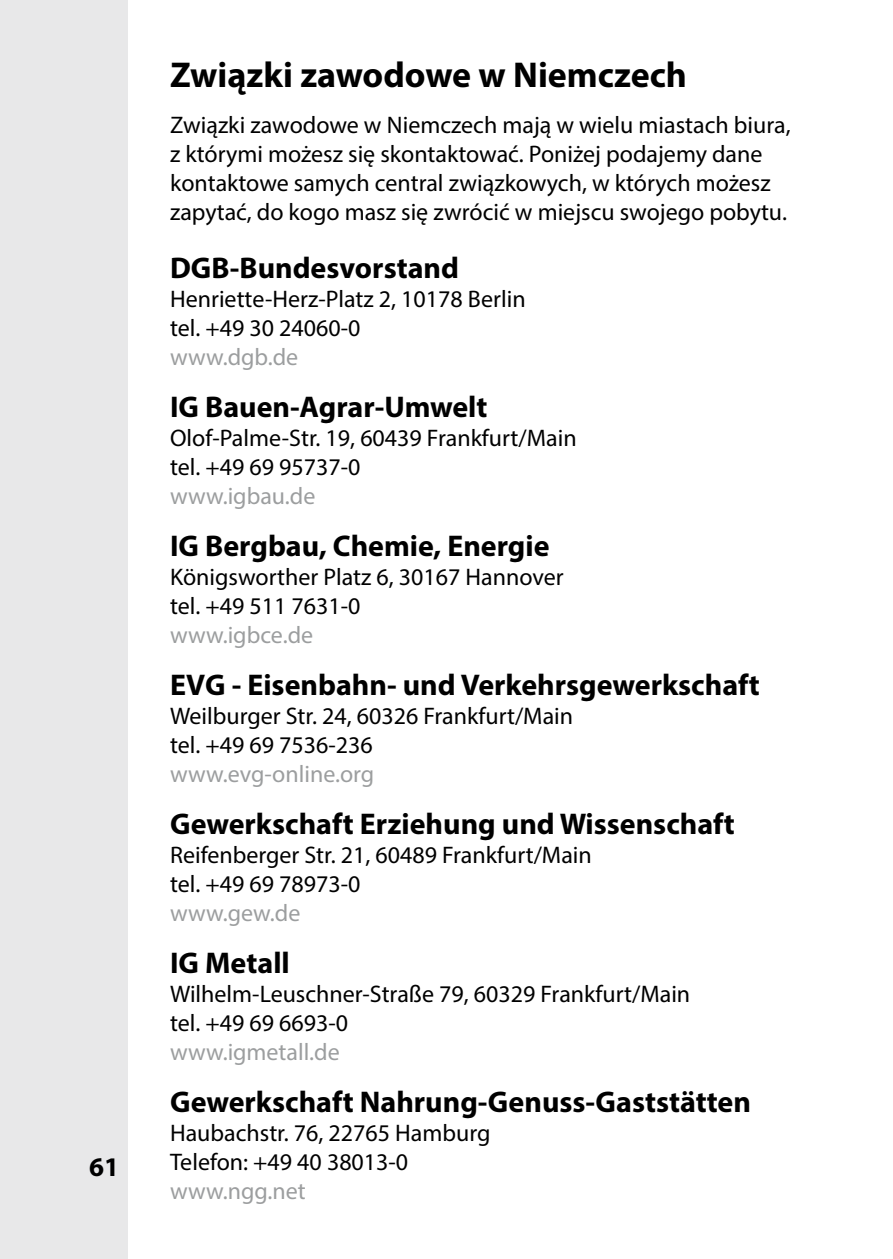
<style>
.page{position:relative;width:893px;height:1259px;background:#fff}
.page>*{position:absolute;margin:0;border:0;box-sizing:border-box;transform-origin:0 0}
.t1{font:700 36px "Myriad Pro";color:#000}
.t2{font:700 30px "Myriad Pro";color:#000}
.t3{font:700 27px "Myriad Pro";color:#000}
.t4{font:24px/29.1px "Myriad Pro";color:#000}
.t5{font:24px "Myriad Pro";color:#9c9e9f}
</style>
<div class="page">
<div style="left:0;top:0;width:128px;height:1259px;background:#e8e8e9"></div>
<p class="t3" style="left:89px;top:1149px;width:31px">61</p>
<h1 class="t1" style="left:170px;top:51px;width:518px">Związki zawodowe w Niemczech</h1>
<p class="t4" style="left:170px;top:110px;width:622px">Związki zawodowe w Niemczech mają w wielu miastach biura, z którymi możesz się skontaktować. Poniżej podajemy dane kontaktowe samych central związkowych, w których możesz zapytać, do kogo masz się zwrócić w miejscu swojego pobytu.</p>
<p class="t2" style="left:170px;top:248px;width:290px">DGB-Bundesvorstand</p>
<p class="t4" style="left:170px;top:284px;width:357px">Henriette-Herz-Platz 2, 10178 Berlin tel. +49 30 24060-0</p>
<p class="t5" style="left:170px;top:342px;width:130px">www.dgb.de</p>
<p class="t2" style="left:170px;top:387px;width:319px">IG Bauen-Agrar-Umwelt</p>
<p class="t4" style="left:170px;top:423px;width:408px">Olof-Palme-Str. 19, 60439 Frankfurt/Main tel. +49 69 95737-0</p>
<p class="t5" style="left:170px;top:481px;width:147px">www.igbau.de</p>
<p class="t2" style="left:170px;top:526px;width:381px">IG Bergbau, Chemie, Energie</p>
<p class="t4" style="left:170px;top:562px;width:395px">Königsworther Platz 6, 30167 Hannover tel. +49 511 7631-0</p>
<p class="t5" style="left:170px;top:620px;width:145px">www.igbce.de</p>
<p class="t2" style="left:170px;top:665px;width:591px">EVG - Eisenbahn- und Verkehrsgewerkschaft</p>
<p class="t4" style="left:170px;top:701px;width:405px">Weilburger Str. 24, 60326 Frankfurt/Main tel. +49 69 7536-236</p>
<p class="t5" style="left:170px;top:759px;width:206px">www.evg-online.org</p>
<p class="t2" style="left:170px;top:804px;width:566px">Gewerkschaft Erziehung und Wissenschaft</p>
<p class="t4" style="left:170px;top:840px;width:423px">Reifenberger Str. 21, 60489 Frankfurt/Main tel. +49 69 78973-0</p>
<p class="t5" style="left:170px;top:898px;width:132px">www.gew.de</p>
<p class="t2" style="left:170px;top:943px;width:121px">IG Metall</p>
<p class="t4" style="left:170px;top:979px;width:522px">Wilhelm-Leuschner-Straße 79, 60329 Frankfurt/Main tel. +49 69 6693-0</p>
<p class="t5" style="left:170px;top:1037px;width:171px">www.igmetall.de</p>
<p class="t2" style="left:170px;top:1082px;width:582px">Gewerkschaft Nahrung-Genuss-Gaststätten</p>
<p class="t4" style="left:170px;top:1118px;width:322px">Haubachstr. 76, 22765 Hamburg<br>Telefon: +49 40 38013-0</p>
<p class="t5" style="left:170px;top:1176px;width:137px">www.ngg.net</p>
</div>
